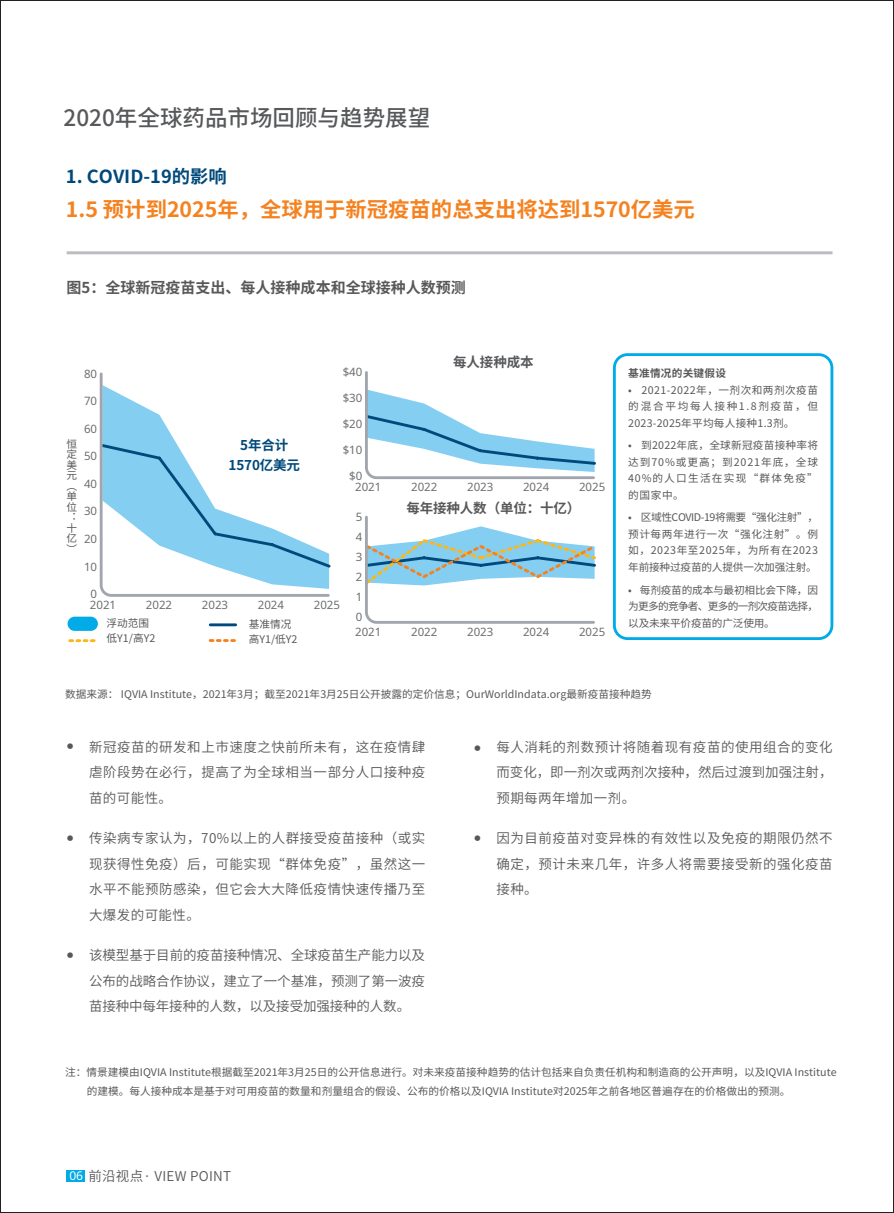
<style>
.page{position:relative;width:894px;height:1213px;background:#fff}
.page>*{position:absolute;margin:0;border:0;box-sizing:border-box;transform-origin:0 0}
.t1{font:500 22.5px "Source Han Sans CN";color:#57585a}
.t2{font:700 21px "Source Han Sans CN";color:#f58220}
.t3{font:700 18px "Source Han Sans CN";color:#00497b}
.t4{font:700 15px "Source Han Sans CN";color:#57585a}
.t5{font:13.5px/25.5px "Source Han Sans CN";letter-spacing:.04em;color:#57585a;text-align:justify}
.t6{font:700 13.5px "Source Han Sans CN";letter-spacing:-.01em;color:#57585a}
.t7{font:13.5px "Source Han Sans CN";letter-spacing:.02em;color:#57585a}
.t8{font:700 13.5px/20.1px "Source Han Sans CN";letter-spacing:-.01em;color:#00497b;text-align:center}
.t9{font:12px "Noto Sans";color:#fff}
.t10{font:11.4px/20.1px "Noto Sans";color:#6c6d70;text-align:justify}
.t11{font:10.5px/10.5px "Source Han Sans CN";color:#57585a}
.t12{font:700 10.5px "Source Han Sans CN";letter-spacing:.02em;color:#57585a}
.t13{font:300 7.5px "Adobe Song Std";color:#57585a}
</style>
<div class="page">
<hr style="left:67px;top:251px;width:765px;height:3px;background:#bcbdc0">
<div style="left:67px;top:1170px;width:18px;height:11px;background:#00abe7"></div>
<svg style="left:893px;top:0;width:1px;height:1212px"></svg>
<div style="left:68px;top:616px;width:30px;height:14px;background:#00abe7;border-radius:7px"></div>
<svg style="left:99px;top:372px;width:232px;height:225px"></svg>
<svg style="left:365px;top:371px;width:231px;height:109px"></svg>
<svg style="left:365px;top:515px;width:231px;height:109px"></svg>
<div style="left:612px;top:353px;width:221px;height:287px;border:3px solid #00abe7;border-radius:13px"></div>
<svg style="left:70px;top:639px;width:26px;height:3px"></svg>
<svg style="left:210px;top:639px;width:26px;height:3px"></svg>
<hr style="left:210px;top:623px;width:25px;height:3px;background:#00497b">
<h1 class="t1" style="left:64px;top:105px;width:368px">2020年全球药品市场回顾与趋势展望</h1>
<h3 class="t3" style="left:66px;top:166px;width:162px">1. COVID-19的影响</h3>
<h2 class="t2" style="left:66px;top:198px;width:630px">1.5 预计到2025年，全球用于新冠疫苗的总支出将达到1570亿美元</h2>
<h3 class="t4" style="left:67px;top:278px;width:400px">图5：全球新冠疫苗支出、每人接种成本和全球接种人数预测</h3>
<p class="t6" style="left:453px;top:355px;width:82px">每人接种成本</p>
<p class="t10" style="left:343px;top:362px;width:21px">$40</p>
<p class="t10" style="left:343px;top:388px;width:21px">$30</p>
<p class="t10" style="left:343px;top:414px;width:21px">$20</p>
<p class="t10" style="left:343px;top:440px;width:21px">$10</p>
<p class="t10" style="left:349px;top:465px;width:15px">$0</p>
<p class="t10" style="left:84px;top:364px;width:15px">80</p>
<p class="t10" style="left:84px;top:391px;width:15px">70</p>
<p class="t10" style="left:84px;top:419px;width:15px">60</p>
<p class="t10" style="left:84px;top:446px;width:15px">50</p>
<p class="t10" style="left:84px;top:474px;width:15px">40</p>
<p class="t10" style="left:84px;top:501px;width:15px">30</p>
<p class="t10" style="left:84px;top:529px;width:15px">20</p>
<p class="t10" style="left:84px;top:556px;width:15px">10</p>
<p class="t10" style="left:91px;top:584px;width:8px">0</p>
<p class="t8" style="left:228px;top:435px;width:73px">5年合计<br>1570亿美元</p>
<p class="t11" style="left:66px;top:438px;width:12px">恒定美元︵单位︓十亿︶</p>
<p class="t10" style="left:355px;top:477px;width:28px">2021</p>
<p class="t10" style="left:411px;top:477px;width:28px">2022</p>
<p class="t10" style="left:467px;top:477px;width:28px">2023</p>
<p class="t10" style="left:523px;top:477px;width:28px">2024</p>
<p class="t10" style="left:579px;top:477px;width:28px">2025</p>
<p class="t10" style="left:356px;top:507px;width:8px">5<br>4<br>3<br>2<br>1<br>0</p>
<p class="t10" style="left:355px;top:622px;width:28px">2021</p>
<p class="t10" style="left:411px;top:622px;width:28px">2022</p>
<p class="t10" style="left:467px;top:622px;width:28px">2023</p>
<p class="t10" style="left:523px;top:622px;width:28px">2024</p>
<p class="t10" style="left:579px;top:622px;width:28px">2025</p>
<p class="t6" style="left:406px;top:500px;width:175px">每年接种人数（单位：十亿）</p>
<p class="t10" style="left:90px;top:594px;width:28px">2021</p>
<p class="t10" style="left:146px;top:594px;width:28px">2022</p>
<p class="t10" style="left:202px;top:594px;width:28px">2023</p>
<p class="t10" style="left:258px;top:594px;width:28px">2024</p>
<p class="t10" style="left:314px;top:594px;width:28px">2025</p>
<p class="t11" style="left:106px;top:615px;width:50px;line-height:15px">浮动范围低Y1/高Y2</p>
<p class="t11" style="left:249px;top:617px;width:50px;line-height:15px">基准情况高Y1/低Y2</p>
<p class="t12" style="left:628px;top:367px;width:99px">基准情况的关键假设</p>
<p class="t11" style="left:628px;top:382px;width:191px;line-height:16.5px;text-align:justify">• 2021-2022年，一剂次和两剂次疫苗的混合平均每人接种1.8剂疫苗，但2023-2025年平均每人接种1.3剂。</p>
<p class="t11" style="left:628px;top:437px;width:191px;line-height:16.5px;text-align:justify">• 到2022年底，全球新冠疫苗接种率将达到70%或更高；到2021年底，全球40%的人口生活在实现“群体免疫”的国家中。</p>
<p class="t11" style="left:628px;top:509px;width:191px;line-height:16.5px;text-align:justify">• 区域性COVID-19将需要“强化注射”，预计每两年进行一次“强化注射”。例如，2023年至2025年，为所有在2023年前接种过疫苗的人提供一次加强注射。</p>
<p class="t11" style="left:628px;top:581px;width:191px;line-height:16.5px;text-align:justify">• 每剂疫苗的成本与最初相比会下降，因为更多的竞争者、更多的一剂次疫苗选择，以及未来平价疫苗的广泛使用。</p>
<p class="t11" style="left:65px;top:688px;width:588px">数据来源： IQVIA Institute，2021年3月；截至2021年3月25日公开披露的定价信息；OurWorldIndata.org最新疫苗接种趋势</p>
<p class="t13" style="left:66px;top:742px;width:9px">●</p>
<p class="t13" style="left:66px;top:834px;width:9px">●</p>
<p class="t13" style="left:66px;top:950px;width:9px">●</p>
<p class="t5" style="left:89px;top:734px;width:338px">新冠疫苗的研发和上市速度之快前所未有，这在疫情肆虐阶段势在必行，提高了为全球相当一部分人口接种疫苗的可能性。</p>
<p class="t5" style="left:89px;top:825px;width:338px">传染病专家认为，70%以上的人群接受疫苗接种（或实现获得性免疫）后，可能实现“群体免疫”，虽然这一水平不能预防感染，但它会大大降低疫情快速传播乃至大爆发的可能性。</p>
<p class="t5" style="left:89px;top:942px;width:337px">该模型基于目前的疫苗接种情况、全球疫苗生产能力以及公布的战略合作协议，建立了一个基准，预测了第一波疫苗接种中每年接种的人数，以及接受加强接种的人数。</p>
<p class="t13" style="left:473px;top:744px;width:9px">●</p>
<p class="t13" style="left:473px;top:834px;width:9px">●</p>
<p class="t5" style="left:496px;top:734px;width:338px">每人消耗的剂数预计将随着现有疫苗的使用组合的变化而变化，即一剂次或两剂次接种，然后过渡到加强注射，预期每两年增加一剂。</p>
<p class="t5" style="left:496px;top:825px;width:338px">因为目前疫苗对变异株的有效性以及免疫的期限仍然不确定，预计未来几年，许多人将需要接受新的强化疫苗接种。</p>
<p class="t11" style="left:87px;top:1062px;width:751px;line-height:18.6px;text-indent:-22px">注：情景建模由IQVIA Institute根据截至2021年3月25日的公开信息进行。对未来疫苗接种趋势的估计包括来自负责任机构和制造商的公开声明，以及IQVIA Institute的建模。每人接种成本是基于对可用疫苗的数量和剂量组合的假设、公布的价格以及IQVIA Institute对2025年之前各地区普遍存在的价格做出的预测。</p>
<p class="t7" style="left:88px;top:1168px;width:144px">前沿视点· VIEW POINT</p>
<p class="t9" style="left:69px;top:1167px;width:15px">06</p>
</div>
